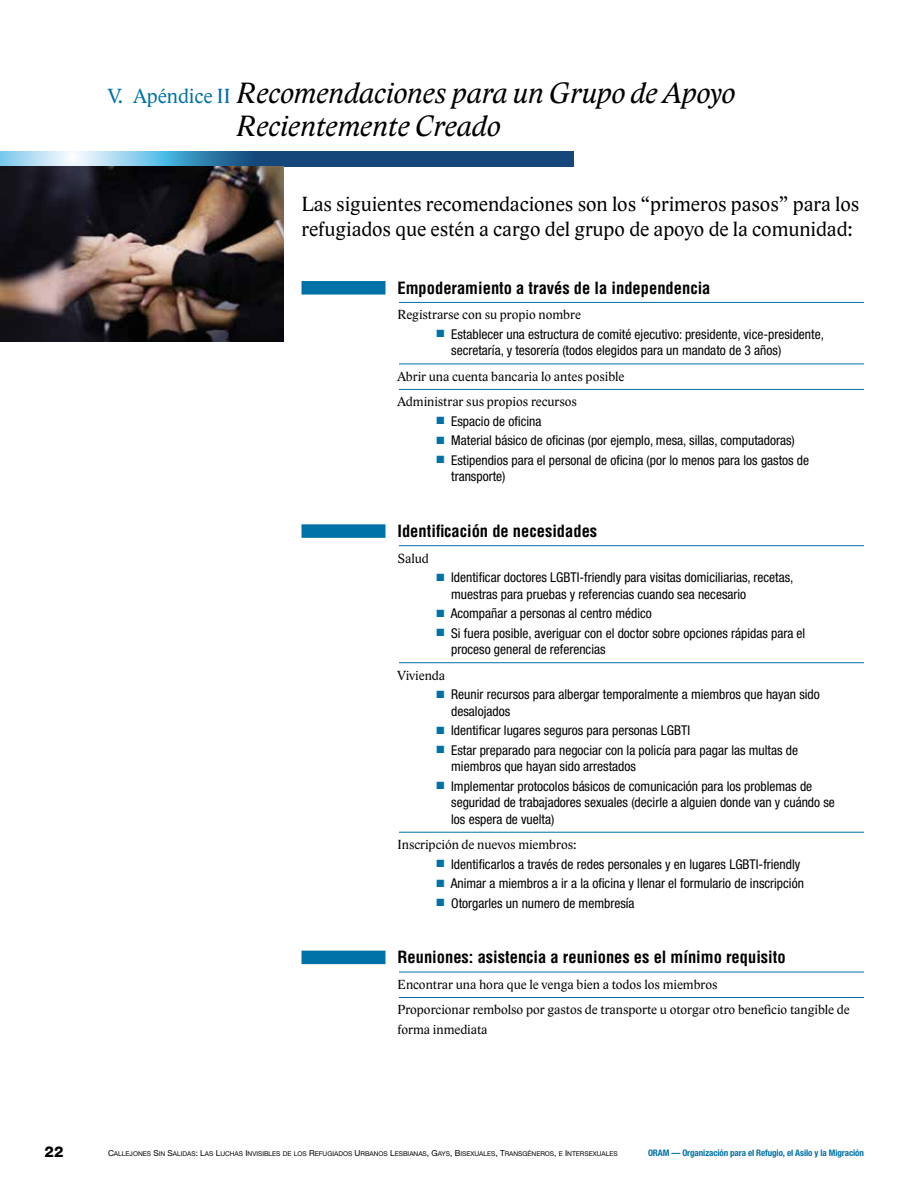
<style>
.page{position:relative;width:918px;height:1188px;background:#fff}
.page>*{position:absolute;margin:0;border:0;box-sizing:border-box;transform-origin:0 0}
.t1{font:italic 30px/33px "Lido STF";color:#000}
.t2{font:21px/25.5px "Lido STF";color:#000}
.t3{font:700 condensed 16.5px "Helvetica";color:#000}
.t4{font:800 15px "Helvetica Neue";color:#000}
.t5{font:condensed 13.5px/16.5px "Helvetica Neue";color:#000}
.t6{font:13.5px/25.5px "Lido STF";color:#000}
.t7{font:700 condensed 9px "Helvetica Neue";letter-spacing:-.01em;color:#0072a7}
.t8{font:6.6px "Helvetica Neue Roman SC800";color:#000}
.s1{font-style:normal;font-size:21px;color:#0072a7}
.s2{color:#0072a7}
.s3{font-size:8.25px}
</style>
<div class="page">
<div style="left:302px;top:281px;width:84px;height:14px;background:#0072a7"></div>
<hr style="left:399px;top:302px;width:465px;height:1px;background:#0072a7">
<hr style="left:399px;top:364px;width:465px;height:1px;background:#0072a7">
<hr style="left:399px;top:389px;width:465px;height:1px;background:#0072a7">
<div style="left:302px;top:524px;width:84px;height:14px;background:#0072a7"></div>
<hr style="left:399px;top:545px;width:465px;height:1px;background:#0072a7">
<hr style="left:399px;top:662px;width:465px;height:1px;background:#0072a7">
<hr style="left:399px;top:832px;width:465px;height:1px;background:#0072a7">
<div style="left:302px;top:951px;width:84px;height:13px;background:#0072a7"></div>
<hr style="left:399px;top:972px;width:465px;height:1px;background:#0072a7">
<hr style="left:399px;top:997px;width:465px;height:1px;background:#0072a7">
<svg style="left:0;top:152px;width:574px;height:14px;background:#457aa5"></svg>
<img style="left:0;top:166px;width:284px;height:175px">
<h1 class="t1" style="left:237px;top:76px;width:500px;text-indent:-129px"><span class="s1">V. Apéndice II</span> Recomendaciones para un Grupo de Apoyo<br>Recientemente Creado</h1>
<h2 class="t2" style="left:302px;top:191px;width:559px">Las siguientes recomendaciones son los “primeros pasos” para los refugiados que estén a cargo del grupo de apoyo de la comunidad:</h2>
<p class="t3" style="left:398px;top:277px;width:315px">Empoderamiento a través de la independencia</p>
<p class="t6" style="left:398px;top:302px;width:185px">Registrarse con su propio nombre</p>
<p class="t5" style="left:451px;top:326px;width:374px;text-indent:-15px"><span class="s2">■</span> Establecer una estructura de comité ejecutivo: presidente, vice-presidente, secretaría, y tesorería (todos elegidos para un mandato de 3 años)</p>
<p class="t6" style="left:397px;top:364px;width:228px">Abrir una cuenta bancaria lo antes posible<br>Administrar sus propios recursos</p>
<p class="t5" style="left:436px;top:413px;width:106px"><span class="s2">■</span> Espacio de oficina</p>
<p class="t5" style="left:436px;top:432px;width:360px"><span class="s2">■</span> Material básico de oficinas (por ejemplo, mesa, sillas, computadoras)</p>
<p class="t5" style="left:451px;top:452px;width:359px;text-indent:-15px"><span class="s2">■</span> Estipendios para el personal de oficina (por lo menos para los gastos de transporte)</p>
<p class="t3" style="left:397px;top:521px;width:201px">Identificación de necesidades</p>
<p class="t6" style="left:398px;top:545px;width:33px">Salud</p>
<p class="t5" style="left:451px;top:569px;width:344px;text-indent:-15px"><span class="s2">■</span> Identificar doctores LGBTI-friendly para visitas domiciliarias, recetas, muestras para pruebas y referencias cuando sea necesario</p>
<p class="t5" style="left:436px;top:605px;width:217px"><span class="s2">■</span> Acompañar a personas al centro médico</p>
<p class="t5" style="left:451px;top:624px;width:356px;text-indent:-15px"><span class="s2">■</span> Si fuera posible, averiguar con el doctor sobre opciones rápidas para el proceso general de referencias</p>
<p class="t6" style="left:397px;top:662px;width:49px">Vivienda</p>
<p class="t5" style="left:451px;top:686px;width:370px;text-indent:-15px"><span class="s2">■</span> Reunir recursos para albergar temporalmente a miembros que hayan sido desalojados</p>
<p class="t5" style="left:436px;top:722px;width:255px"><span class="s2">■</span> Identificar lugares seguros para personas LGBTI</p>
<p class="t5" style="left:451px;top:741px;width:348px;text-indent:-15px"><span class="s2">■</span> Estar preparado para negociar con la policía para pagar las multas de miembros que hayan sido arrestados</p>
<p class="t5" style="left:451px;top:777px;width:385px;text-indent:-15px"><span class="s2">■</span> Implementar protocolos básicos de comunicación para los problemas de seguridad de trabajadores sexuales (decirle a alguien donde van y cuándo se los espera de vuelta)</p>
<p class="t6" style="left:397px;top:832px;width:181px">Inscripción de nuevos miembros:</p>
<p class="t5" style="left:436px;top:855px;width:365px"><span class="s2">■</span> Identificarlos a través de redes personales y en lugares LGBTI-friendly</p>
<p class="t5" style="left:436px;top:875px;width:369px"><span class="s2">■</span> Animar a miembros a ir a la oficina y llenar el formulario de inscripción</p>
<p class="t5" style="left:436px;top:894px;width:200px"><span class="s2">■</span> Otorgarles un numero de membresía</p>
<p class="t3" style="left:397px;top:947px;width:390px">Reuniones: asistencia a reuniones es el mínimo requisito</p>
<p class="t6" style="left:398px;top:972px;width:454px">Encontrar una hora que le venga bien a todos los miembros<br>Proporcionar rembolso por gastos de transporte u otorgar otro beneficio tangible de</p>
<p class="t6" style="left:398px;top:1017px;width:91px">forma inmediata</p>
<p class="t4" style="left:45px;top:1143px;width:20px">22</p>
<p class="t8" style="left:108px;top:1150px;width:511px"><span class="s3">C</span>ALLEJONES <span class="s3">S</span>IN <span class="s3">S</span>ALIDAS<span class="s3">: L</span>AS <span class="s3">L</span>UCHAS <span class="s3">I</span> NVISIBLES DE LOS <span class="s3">R</span>EFUGIADOS <span class="s3">U</span> RBANOS <span class="s3">L</span>ESBIANAS<span class="s3">, G</span>AYS<span class="s3">, B</span>ISEXUALES<span class="s3">, T</span>RANSGÉNEROS<span class="s3">,</span> E <span class="s3">I</span> NTERSEXUALES</p>
<p class="t7" style="left:648px;top:1147px;width:217px">ORAM — Organización para el Refugio, el Asilo y la Migración</p>
</div>
